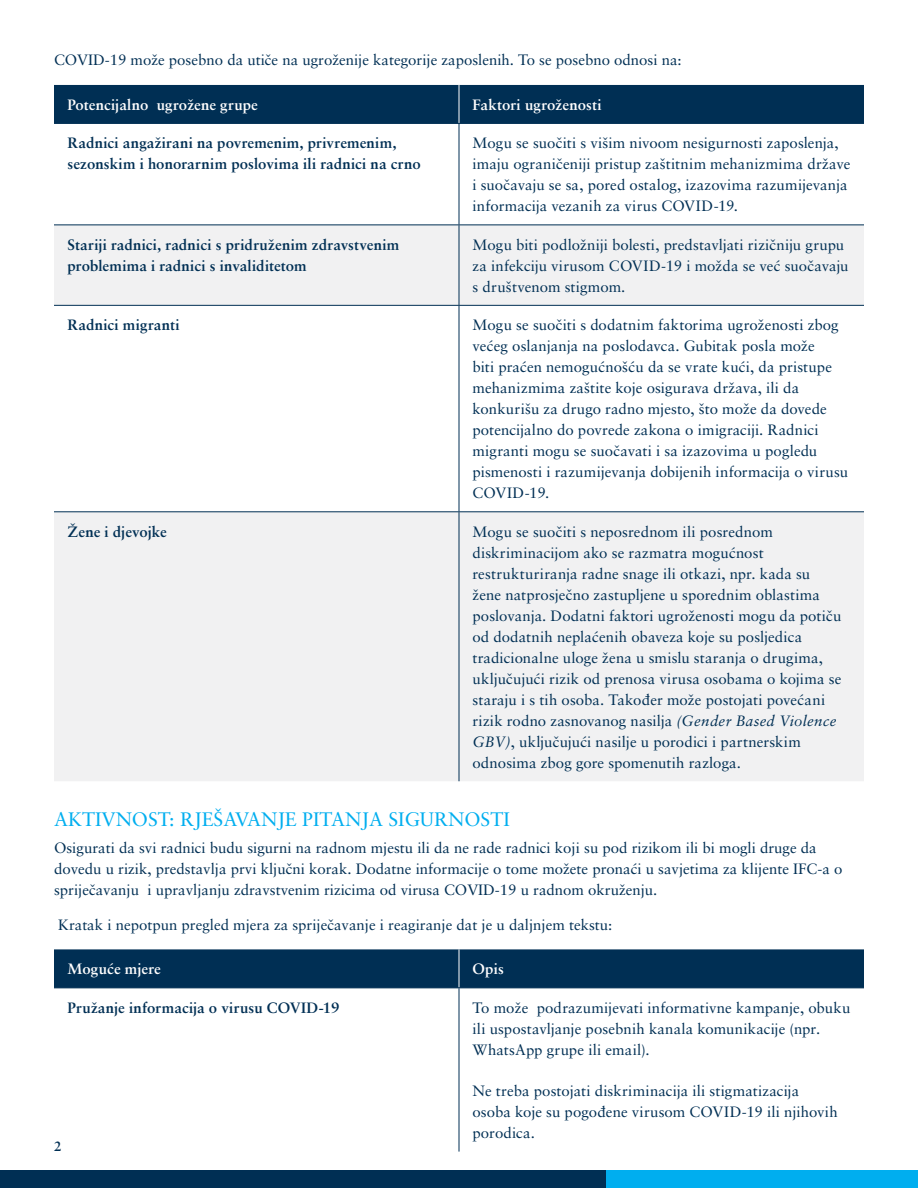
<style>
.page{position:relative;width:918px;height:1188px;background:#fff}
.page>*{position:absolute;margin:0;border:0;box-sizing:border-box;transform-origin:0 0}
.t1{font:19.5px "Sabon LT Pro";color:#00aeef}
.t2{font:15px/21px "Sabon LT Pro";color:#002f54}
.t3{font:700 15px/21px "Sabon LT Pro";letter-spacing:.015em;color:#002f54}
.t4{font:700 15px "Sabon LT Pro";letter-spacing:.005em;color:#fff}
.t5{font:700 13.5px "Sabon LT Pro";color:#002f54}
.s1{font-style:italic}
</style>
<div class="page">
<div style="left:0;top:1170px;width:606px;height:18px;background:#002f54"></div>
<div style="left:606px;top:1170px;width:312px;height:18px;background:#00aeef"></div>
<div style="left:54px;top:85px;width:810px;height:38px;background:#002f54"></div>
<svg style="left:54px;top:226px;width:810px;height:555px;fill:#f1f1f2"></svg>
<hr style="left:459px;top:85px;width:1px;height:38px;background:#fff">
<hr style="left:54px;top:123px;width:405px;height:1px;background:#002f54">
<hr style="left:459px;top:124px;width:1px;height:101px;background:#002f54">
<hr style="left:459px;top:123px;width:405px;height:1px;background:#002f54">
<hr style="left:54px;top:225px;width:405px;height:1px;background:#002f54">
<hr style="left:459px;top:225px;width:1px;height:80px;background:#002f54">
<hr style="left:459px;top:225px;width:405px;height:1px;background:#002f54">
<hr style="left:54px;top:305px;width:405px;height:1px;background:#002f54">
<hr style="left:459px;top:306px;width:1px;height:205px;background:#002f54">
<hr style="left:459px;top:305px;width:405px;height:1px;background:#002f54">
<hr style="left:54px;top:511px;width:405px;height:1px;background:#002f54">
<hr style="left:459px;top:512px;width:1px;height:269px;background:#002f54">
<hr style="left:459px;top:511px;width:405px;height:1px;background:#002f54">
<div style="left:54px;top:949px;width:810px;height:38px;background:#002f54"></div>
<hr style="left:459px;top:949px;width:1px;height:38px;background:#fff">
<hr style="left:54px;top:987px;width:405px;height:1px;background:#002f54">
<hr style="left:459px;top:988px;width:1px;height:164px;background:#002f54">
<hr style="left:459px;top:987px;width:405px;height:1px;background:#002f54">
<p class="t2" style="left:54px;top:49px;width:629px">COVID-19 može posebno da utiče na ugroženije kategorije zaposlenih. To se posebno odnosi na:</p>
<p class="t4" style="left:68px;top:95px;width:192px">Potencijalno ugrožene grupe</p>
<p class="t4" style="left:472px;top:95px;width:131px">Faktori ugroženosti</p>
<p class="t3" style="left:68px;top:132px;width:355px">Radnici angažirani na povremenim, privremenim, sezonskim i honorarnim poslovima ili radnici na crno</p>
<p class="t2" style="left:472px;top:132px;width:380px">Mogu se suočiti s višim nivoom nesigurnosti zaposlenja, imaju ograničeniji pristup zaštitnim mehanizmima države i suočavaju se sa, pored ostalog, izazovima razumijevanja informacija vezanih za virus COVID-19.</p>
<p class="t3" style="left:68px;top:234px;width:333px">Stariji radnici, radnici s pridruženim zdravstvenim problemima i radnici s invaliditetom</p>
<p class="t2" style="left:472px;top:234px;width:378px">Mogu biti podložniji bolesti, predstavljati rizičniju grupu za infekciju virusom COVID-19 i možda se već suočavaju s društvenom stigmom.</p>
<p class="t3" style="left:68px;top:314px;width:114px">Radnici migranti</p>
<p class="t2" style="left:472px;top:314px;width:377px">Mogu se suočiti s dodatnim faktorima ugroženosti zbog većeg oslanjanja na poslodavca. Gubitak posla može<br>biti praćen nemogućnošću da se vrate kući, da pristupe mehanizmima zaštite koje osigurava država, ili da konkurišu za drugo radno mjesto, što može da dovede potencijalno do povrede zakona o imigraciji. Radnici migranti mogu se suočavati i sa izazovima u pogledu pismenosti i razumijevanja dobijenih informacija o virusu COVID-19.</p>
<p class="t3" style="left:68px;top:521px;width:101px">Žene i djevojke</p>
<p class="t2" style="left:472px;top:521px;width:370px">Mogu se suočiti s neposrednom ili posrednom diskriminacijom ako se razmatra mogućnost restrukturiranja radne snage ili otkazi, npr. kada su žene natprosječno zastupljene u sporednim oblastima poslovanja. Dodatni faktori ugroženosti mogu da potiču od dodatnih neplaćenih obaveza koje su posljedica tradicionalne uloge žena u smislu staranja o drugima, uključujući rizik od prenosa virusa osobama o kojima se staraju i s tih osoba. Također može postojati povećani rizik rodno zasnovanog nasilja <span class="s1">(Gender Based Violence GBV)</span>, uključujući nasilje u porodici i partnerskim odnosima zbog gore spomenutih razloga.</p>
<h1 class="t1" style="left:54px;top:807px;width:457px">AKTIVNOST: RJEŠAVANJE PITANJA SIGURNOSTI</h1>
<p class="t2" style="left:54px;top:837px;width:790px">Osigurati da svi radnici budu sigurni na radnom mjestu ili da ne rade radnici koji su pod rizikom ili bi mogli druge da dovedu u rizik, predstavlja prvi ključni korak. Dodatne informacije o tome možete pronaći u savjetima za klijente IFC-a o spriječavanju i upravljanju zdravstvenim rizicima od virusa COVID-19 u radnom okruženju.</p>
<p class="t2" style="left:58px;top:914px;width:556px">Kratak i nepotpun pregled mjera za spriječavanje i reagiranje dat je u daljnjem tekstu:</p>
<p class="t4" style="left:68px;top:960px;width:95px">Moguće mjere</p>
<p class="t4" style="left:472px;top:960px;width:33px">Opis</p>
<p class="t3" style="left:68px;top:997px;width:273px">Pružanje informacija o virusu COVID-19</p>
<p class="t2" style="left:472px;top:997px;width:379px">To može podrazumijevati informativne kampanje, obuku ili uspostavljanje posebnih kanala komunikacije (npr.<br>WhatsApp grupe ili email).</p>
<p class="t2" style="left:472px;top:1080px;width:367px">Ne treba postojati diskriminacija ili stigmatizacija osoba koje su pogođene virusom COVID-19 ili njihovih porodica.</p>
<p class="t5" style="left:54px;top:1138px;width:9px">2</p>
</div>
